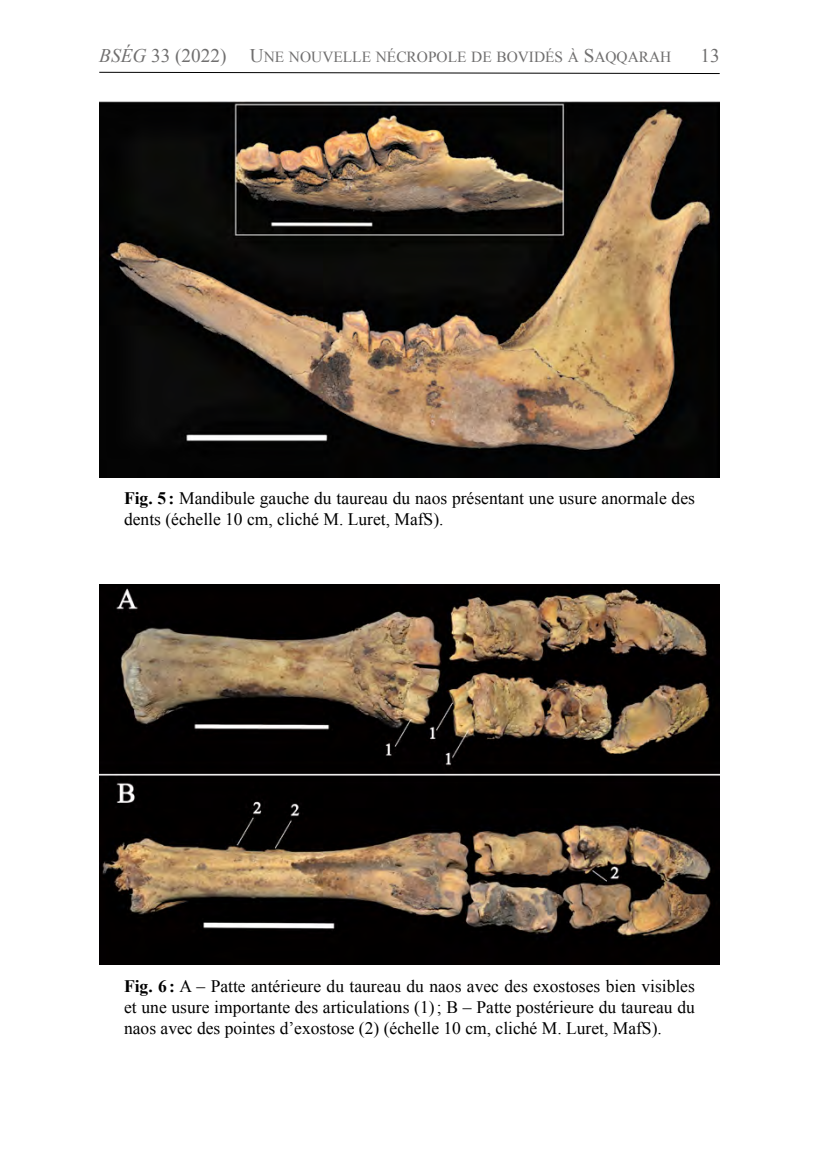
<style>
.page{position:relative;width:819px;height:1156px;background:#fff}
.page>*{position:absolute;margin:0;border:0;box-sizing:border-box;transform-origin:0 0}
.t1{font:19.25px "Times New Roman";color:#706f6f}
.t2{font:17.5px/21px "Times New Roman";color:#000}
.t3{font:15.4px "Times New Roman PSMT SC800";color:#706f6f}
.s1{font-family:"Times New Roman";font-style:italic;font-size:19.25px}
.s2{font-family:"Times New Roman";font-size:19.25px}
.s3{font-size:19.25px}
.s4{font-weight:700}
</style>
<div class="page">
<svg style="left:99px;top:71px;width:621px;height:3px"></svg>
<img style="left:99px;top:101px;width:620px;height:376px">
<img style="left:99px;top:585px;width:620px;height:380px">
<p class="t3" style="left:99px;top:46px;width:573px"><span class="s1">BSÉG</span> <span class="s2">33 (2022)</span> <span class="s3">U</span>NE NOUVELLE NÉCROPOLE DE BOVIDÉS À <span class="s3">S</span>AQQARAH</p>
<p class="t1" style="left:700px;top:42px;width:21px">13</p>
<p class="t2" style="left:124px;top:488px;width:572px"><span class="s4">Fig. 5 :</span> Mandibule gauche du taureau du naos présentant une usure anormale des dents (échelle 10 cm, cliché M. Luret, MafS).</p>
<p class="t2" style="left:124px;top:975px;width:572px;text-align:justify"><span class="s4">Fig. 6 :</span> A – Patte antérieure du taureau du naos avec des exostoses bien visibles et une usure importante des articulations (1); B – Patte postérieure du taureau du naos avec des pointes d’exostose (2) (échelle 10 cm, cliché M. Luret, MafS).</p>
</div>
